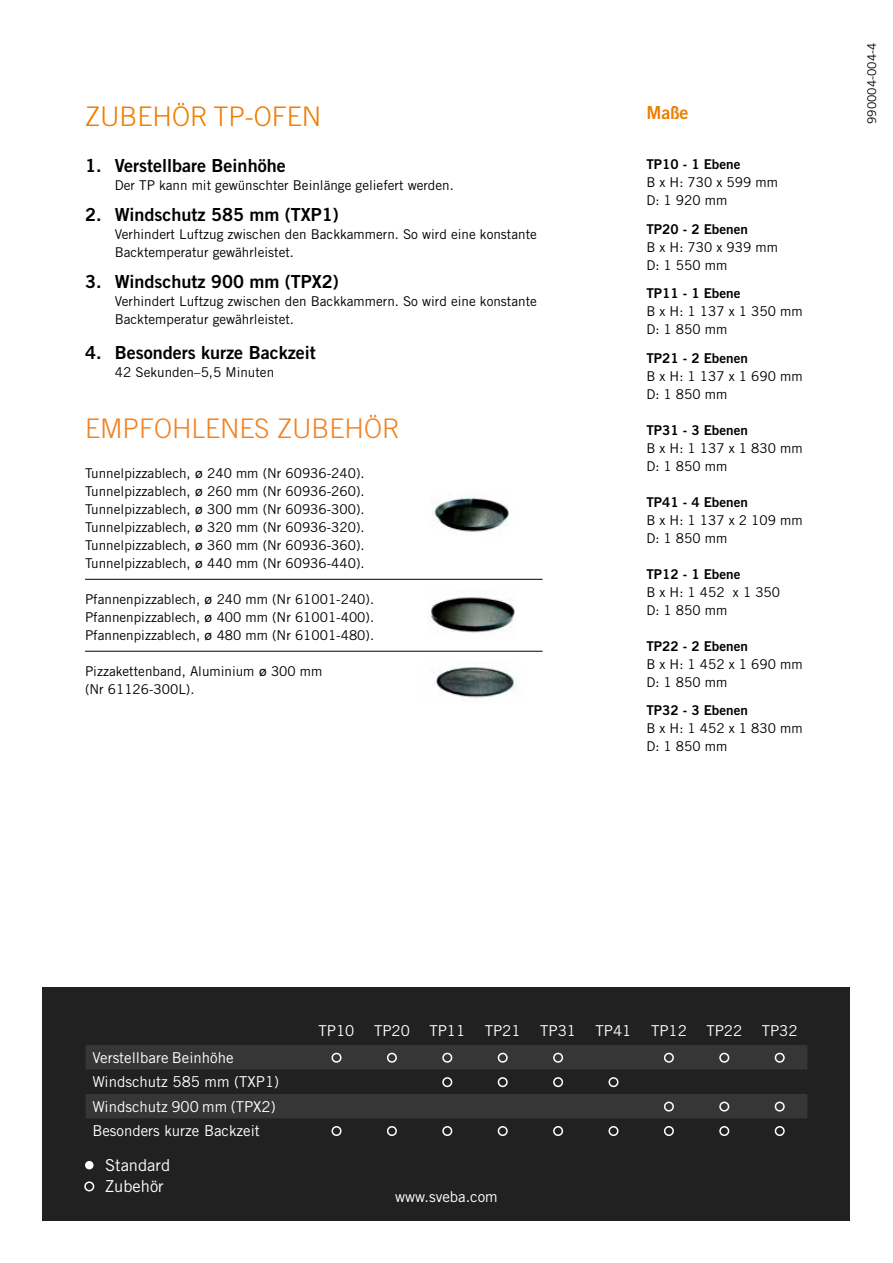
<style>
.page{position:relative;width:893px;height:1263px;background:#fff}
.page>*{position:absolute;margin:0;border:0;box-sizing:border-box;transform-origin:0 0}
.t1{font:300 27px "Trade Gothic LT Std";color:#f08223}
.t2{font:300 27px "Trade Gothic LT Std";color:#ef7d00}
.t3{font:18px "Trade Gothic LT Std Bd 2";color:#000}
.t4{font:18px "Trade Gothic LT Std Bd 2";color:#ef7d00}
.t5{font:16.5px/21.3px "Trade Gothic LT Std";color:#fff}
.t6{font:15px/24.5px "Trade Gothic LT Std";color:#fff}
.t7{font:13.5px/18px "Trade Gothic LT Std";color:#000}
.t8{font:13.5px "Trade Gothic LT Std Bd 2";color:#000}
.t9{font:12px "Trade Gothic LT Std";color:#000}
.s1{font-family:"Arial"}
</style>
<div class="page">
<div style="left:43px;top:986px;width:807px;height:234px;background:#212121"></div>
<svg style="left:86px;top:1045px;width:721px;height:73px;fill:#373636"></svg>
<div style="left:331px;top:1053px;width:10px;height:10px;border:2px solid #fff;border-radius:50%"></div>
<div style="left:387px;top:1053px;width:10px;height:10px;border:2px solid #fff;border-radius:50%"></div>
<div style="left:442px;top:1053px;width:10px;height:10px;border:2px solid #fff;border-radius:50%"></div>
<div style="left:498px;top:1053px;width:10px;height:10px;border:2px solid #fff;border-radius:50%"></div>
<div style="left:553px;top:1053px;width:10px;height:10px;border:2px solid #fff;border-radius:50%"></div>
<div style="left:664px;top:1053px;width:10px;height:10px;border:2px solid #fff;border-radius:50%"></div>
<div style="left:719px;top:1053px;width:10px;height:10px;border:2px solid #fff;border-radius:50%"></div>
<div style="left:775px;top:1053px;width:10px;height:10px;border:2px solid #fff;border-radius:50%"></div>
<div style="left:442px;top:1077px;width:10px;height:10px;border:2px solid #fff;border-radius:50%"></div>
<div style="left:498px;top:1077px;width:10px;height:10px;border:2px solid #fff;border-radius:50%"></div>
<div style="left:553px;top:1077px;width:10px;height:10px;border:2px solid #fff;border-radius:50%"></div>
<div style="left:608px;top:1077px;width:10px;height:10px;border:2px solid #fff;border-radius:50%"></div>
<div style="left:664px;top:1101px;width:10px;height:10px;border:2px solid #fff;border-radius:50%"></div>
<div style="left:719px;top:1101px;width:10px;height:10px;border:2px solid #fff;border-radius:50%"></div>
<div style="left:775px;top:1101px;width:10px;height:10px;border:2px solid #fff;border-radius:50%"></div>
<div style="left:331px;top:1126px;width:10px;height:10px;border:2px solid #fff;border-radius:50%"></div>
<div style="left:387px;top:1126px;width:10px;height:10px;border:2px solid #fff;border-radius:50%"></div>
<div style="left:442px;top:1126px;width:10px;height:10px;border:2px solid #fff;border-radius:50%"></div>
<div style="left:498px;top:1126px;width:10px;height:10px;border:2px solid #fff;border-radius:50%"></div>
<div style="left:553px;top:1126px;width:10px;height:10px;border:2px solid #fff;border-radius:50%"></div>
<div style="left:608px;top:1126px;width:10px;height:10px;border:2px solid #fff;border-radius:50%"></div>
<div style="left:664px;top:1126px;width:10px;height:10px;border:2px solid #fff;border-radius:50%"></div>
<div style="left:719px;top:1126px;width:10px;height:10px;border:2px solid #fff;border-radius:50%"></div>
<div style="left:775px;top:1126px;width:10px;height:10px;border:2px solid #fff;border-radius:50%"></div>
<div style="left:85px;top:1161px;width:9px;height:8px;background:#fff;border-radius:50%"></div>
<div style="left:84px;top:1181px;width:10px;height:10px;border:2px solid #fff;border-radius:50%"></div>
<hr style="left:85px;top:579px;width:458px;height:1px;background:#000">
<hr style="left:85px;top:651px;width:458px;height:1px;background:#000">
<img style="left:431px;top:495px;width:78px;height:37px">
<img style="left:428px;top:597px;width:87px;height:36px">
<img style="left:432px;top:662px;width:86px;height:39px">
<h1 class="t2" style="left:85px;top:100px;width:238px">ZUBEHÖR TP-OFEN</h1>
<h2 class="t4" style="left:646px;top:102px;width:43px">Maße</h2>
<h2 class="t3" style="left:85px;top:155px;width:202px">1. Verstellbare Beinhöhe</h2>
<p class="t7" style="left:115px;top:176px;width:340px">Der TP kann mit gewünschter Beinlänge geliefert werden.</p>
<h2 class="t3" style="left:85px;top:204px;width:255px">2. Windschutz 585 mm (TXP1)</h2>
<p class="t7" style="left:115px;top:225px;width:424px">Verhindert Luftzug zwischen den Backkammern. So wird eine konstante<br>Backtemperatur gewährleistet.</p>
<h2 class="t3" style="left:85px;top:270px;width:255px">3. Windschutz 900 mm (TPX2)</h2>
<p class="t7" style="left:115px;top:292px;width:424px">Verhindert Luftzug zwischen den Backkammern. So wird eine konstante<br>Backtemperatur gewährleistet.</p>
<h2 class="t3" style="left:85px;top:341px;width:232px">4. Besonders kurze Backzeit</h2>
<p class="t7" style="left:115px;top:363px;width:161px">42 Sekunden–5,5 Minuten</p>
<h1 class="t1" style="left:85px;top:413px;width:317px">EMPFOHLENES ZUBEHÖR</h1>
<p class="t7" style="left:85px;top:464px;width:281px;text-align:justify">Tunnelpizzablech, <span class="s1">ø</span> 240 mm (Nr 60936-240).<br>Tunnelpizzablech, <span class="s1">ø</span> 260 mm (Nr 60936-260).<br>Tunnelpizzablech, <span class="s1">ø</span> 300 mm (Nr 60936-300).<br>Tunnelpizzablech, <span class="s1">ø</span> 320 mm (Nr 60936-320).<br>Tunnelpizzablech, <span class="s1">ø</span> 360 mm (Nr 60936-360).<br>Tunnelpizzablech, <span class="s1">ø</span> 440 mm (Nr 60936-440).</p>
<p class="t7" style="left:85px;top:590px;width:291px;text-align:justify">Pfannenpizzablech, <span class="s1">ø</span> 240 mm (Nr 61001-240).<br>Pfannenpizzablech, <span class="s1">ø</span> 400 mm (Nr 61001-400).<br>Pfannenpizzablech, <span class="s1">ø</span> 480 mm (Nr 61001-480).</p>
<p class="t7" style="left:85px;top:662px;width:239px">Pizzakettenband, Aluminium <span class="s1">ø</span> 300 mm (Nr 61126-300L).</p>
<p class="t8" style="left:646px;top:156px;width:96px">TP10 - 1 Ebene</p>
<p class="t7" style="left:646px;top:173px;width:133px">B x H: 730 x 599 mm<br>D: 1 920 mm</p>
<p class="t8" style="left:646px;top:220px;width:103px">TP20 - 2 Ebenen</p>
<p class="t7" style="left:646px;top:238px;width:133px">B x H: 730 x 939 mm<br>D: 1 550 mm</p>
<p class="t8" style="left:646px;top:285px;width:96px">TP11 - 1 Ebene</p>
<p class="t7" style="left:646px;top:302px;width:158px">B x H: 1 137 x 1 350 mm<br>D: 1 850 mm</p>
<p class="t8" style="left:646px;top:349px;width:103px">TP21 - 2 Ebenen</p>
<p class="t7" style="left:646px;top:367px;width:158px">B x H: 1 137 x 1 690 mm<br>D: 1 850 mm</p>
<p class="t8" style="left:646px;top:421px;width:103px">TP31 - 3 Ebenen</p>
<p class="t7" style="left:646px;top:439px;width:158px">B x H: 1 137 x 1 830 mm<br>D: 1 850 mm</p>
<p class="t8" style="left:646px;top:493px;width:103px">TP41 - 4 Ebenen</p>
<p class="t7" style="left:646px;top:511px;width:158px">B x H: 1 137 x 2 109 mm<br>D: 1 850 mm</p>
<p class="t8" style="left:646px;top:565px;width:96px">TP12 - 1 Ebene</p>
<p class="t7" style="left:646px;top:583px;width:135px">B x H: 1 452 x 1 350<br>D: 1 850 mm</p>
<p class="t8" style="left:646px;top:637px;width:103px">TP22 - 2 Ebenen</p>
<p class="t7" style="left:646px;top:655px;width:158px">B x H: 1 452 x 1 690 mm<br>D: 1 850 mm</p>
<p class="t8" style="left:646px;top:702px;width:103px">TP32 - 3 Ebenen</p>
<p class="t7" style="left:646px;top:719px;width:158px">B x H: 1 452 x 1 830 mm<br>D: 1 850 mm</p>
<p class="t9" style="left:865px;top:124px;width:83px;rotate:-90deg">990004-004-4</p>
<p class="t6" style="left:92px;top:1045px;width:188px">Verstellbare Beinhöhe<br>Windschutz 585 mm (TXP1)<br>Windschutz 900 mm (TPX2)<br>Besonders kurze Backzeit</p>
<p class="t5" style="left:105px;top:1154px;width:67px">Standard<br>Zubehör</p>
<p class="t6" style="left:319px;top:1018px;width:37px">TP10</p>
<p class="t6" style="left:374px;top:1018px;width:37px">TP20</p>
<p class="t6" style="left:429px;top:1018px;width:37px">TP11</p>
<p class="t6" style="left:485px;top:1018px;width:37px">TP21</p>
<p class="t6" style="left:540px;top:1018px;width:37px">TP31</p>
<p class="t6" style="left:596px;top:1018px;width:37px">TP41</p>
<p class="t6" style="left:651px;top:1018px;width:37px">TP12</p>
<p class="t6" style="left:706px;top:1018px;width:37px">TP22</p>
<p class="t6" style="left:762px;top:1018px;width:37px">TP32</p>
<p class="t6" style="left:395px;top:1184px;width:104px">www.sveba.com</p>
</div>
